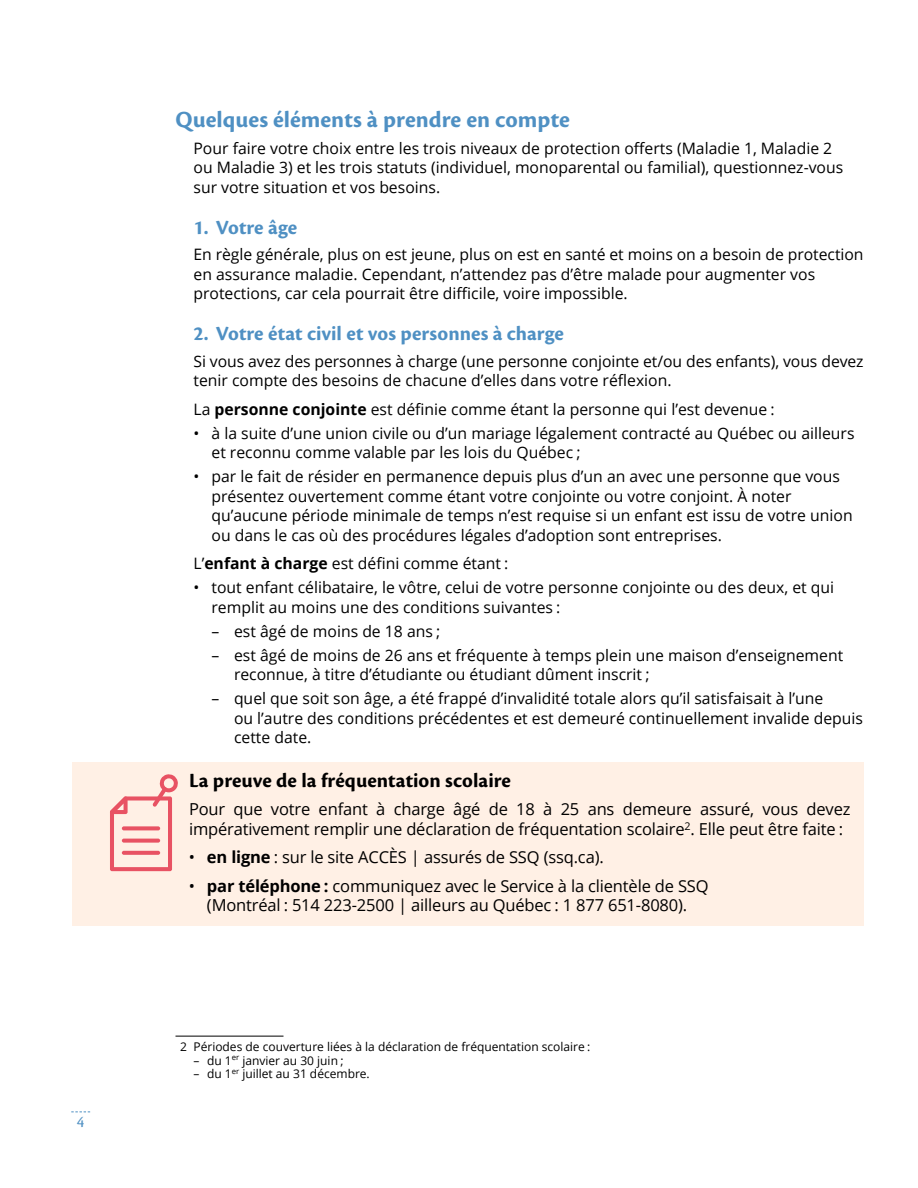
<style>
.page{position:relative;width:918px;height:1188px;background:#fff}
.page>*{position:absolute;margin:0;border:0;box-sizing:border-box;transform-origin:0 0}
.t1{font:700 24px "Cronos Pro";color:#4f90c3}
.t2{font:700 21px "Cronos Pro";letter-spacing:.005em;color:#4f90c3}
.t3{font:700 21px "Cronos Pro";letter-spacing:.005em;color:#000}
.t4{font:16.5px/19.5px "Open Sans";letter-spacing:-.01em;color:#000}
.t5{font:16.5px "Cronos Pro";color:#4f90c3}
.t6{font:15.75px/19.5px "Open Sans";color:#000}
.t7{font:12px "Open Sans";color:#000}
.s1{font-weight:700}
</style>
<div class="page">
<svg style="left:71px;top:1112px;width:19px;height:1px"></svg>
<div style="left:72px;top:762px;width:792px;height:40px;background:#fff0e5"></div>
<div style="left:72px;top:794px;width:792px;height:55px;background:#fff0e5"></div>
<div style="left:72px;top:842px;width:792px;height:36px;background:#fff0e5"></div>
<div style="left:72px;top:870px;width:792px;height:56px;background:#fff0e5"></div>
<hr style="left:176px;top:1036px;width:108px;height:1px;background:#000">
<svg style="left:110px;top:774px;width:68px;height:97px"></svg>
<svg style="left:122px;top:839px;width:38px;height:4px"></svg>
<svg style="left:122px;top:851px;width:38px;height:4px"></svg>
<svg style="left:122px;top:826px;width:38px;height:4px"></svg>
<p class="t5" style="left:77px;top:1112px;width:9px">4</p>
<h1 class="t1" style="left:176px;top:105px;width:396px">Quelques éléments à prendre en compte</h1>
<p class="t6" style="left:194px;top:138px;width:651px">Pour faire votre choix entre les trois niveaux de protection offerts (Maladie 1, Maladie 2 ou Maladie 3) et les trois statuts (individuel, monoparental ou familial), questionnez-vous sur votre situation et vos besoins.</p>
<h2 class="t2" style="left:194px;top:215px;width:105px">1. Votre âge</h2>
<p class="t6" style="left:194px;top:244px;width:672px">En règle générale, plus on est jeune, plus on est en santé et moins on a besoin de protection en assurance maladie. Cependant, n’attendez pas d’être malade pour augmenter vos protections, car cela pourrait être difficile, voire impossible.</p>
<h2 class="t2" style="left:194px;top:322px;width:372px">2. Votre état civil et vos personnes à charge</h2>
<p class="t6" style="left:194px;top:351px;width:672px">Si vous avez des personnes à charge (une personne conjointe et/ou des enfants), vous devez tenir compte des besoins de chacune d’elles dans votre réflexion.</p>
<p class="t6" style="left:194px;top:399px;width:583px">La <span class="s1">personne conjointe</span> est définie comme étant la personne qui l’est devenue :</p>
<p class="t6" style="left:212px;top:423px;width:645px;text-indent:-18px">• à la suite d’une union civile ou d’un mariage légalement contracté au Québec ou ailleurs et reconnu comme valable par les lois du Québec ;</p>
<p class="t6" style="left:212px;top:466px;width:643px;text-indent:-18px">• par le fait de résider en permanence depuis plus d’un an avec une personne que vous présentez ouvertement comme étant votre conjointe ou votre conjoint. À noter qu’aucune période minimale de temps n’est requise si un enfant est issu de votre union ou dans le cas où des procédures légales d’adoption sont entreprises.</p>
<p class="t6" style="left:194px;top:553px;width:316px">L’<span class="s1">enfant à charge</span> est défini comme étant :</p>
<p class="t6" style="left:212px;top:577px;width:624px;text-indent:-18px">• tout enfant célibataire, le vôtre, celui de votre personne conjointe ou des deux, et qui remplit au moins une des conditions suivantes :</p>
<p class="t6" style="left:212px;top:621px;width:230px">– est âgé de moins de 18 ans ;</p>
<p class="t6" style="left:234px;top:645px;width:611px;text-indent:-23px">– est âgé de moins de 26 ans et fréquente à temps plein une maison d’enseignement reconnue, à titre d’étudiante ou étudiant dûment inscrit ;</p>
<p class="t6" style="left:234px;top:688px;width:631px;text-indent:-23px">– quel que soit son âge, a été frappé d’invalidité totale alors qu’il satisfaisait à l’une<br>ou l’autre des conditions précédentes et est demeuré continuellement invalide depuis cette date.</p>
<h2 class="t3" style="left:189px;top:769px;width:324px">La preuve de la fréquentation scolaire</h2>
<p class="t4" style="left:189px;top:799px;width:663px">Pour que votre enfant à charge âgé de 18 à 25 ans demeure assuré, vous devez impérativement remplir une déclaration de fréquentation scolaire<sup>2</sup>. Elle peut être faite :</p>
<p class="t4" style="left:189px;top:847px;width:416px">• <span class="s1">en ligne</span> : sur le site ACCÈS | assurés de SSQ (ssq.ca).</p>
<p class="t4" style="left:189px;top:876px;width:521px;text-align:center">• <span class="s1">par téléphone :</span> communiquez avec le Service à la clientèle de SSQ (Montréal : 514 223-2500 | ailleurs au Québec : 1 877 651-8080).</p>
<p class="t7" style="left:180px;top:1039px;width:412px">2 Périodes de couverture liées à la déclaration de fréquentation scolaire :</p>
<p class="t7" style="left:194px;top:1052px;width:152px">– du 1<sup>er</sup> janvier au 30 juin ;</p>
<p class="t7" style="left:194px;top:1066px;width:178px">– du 1<sup>er</sup> juillet au 31 décembre.</p>
</div>
